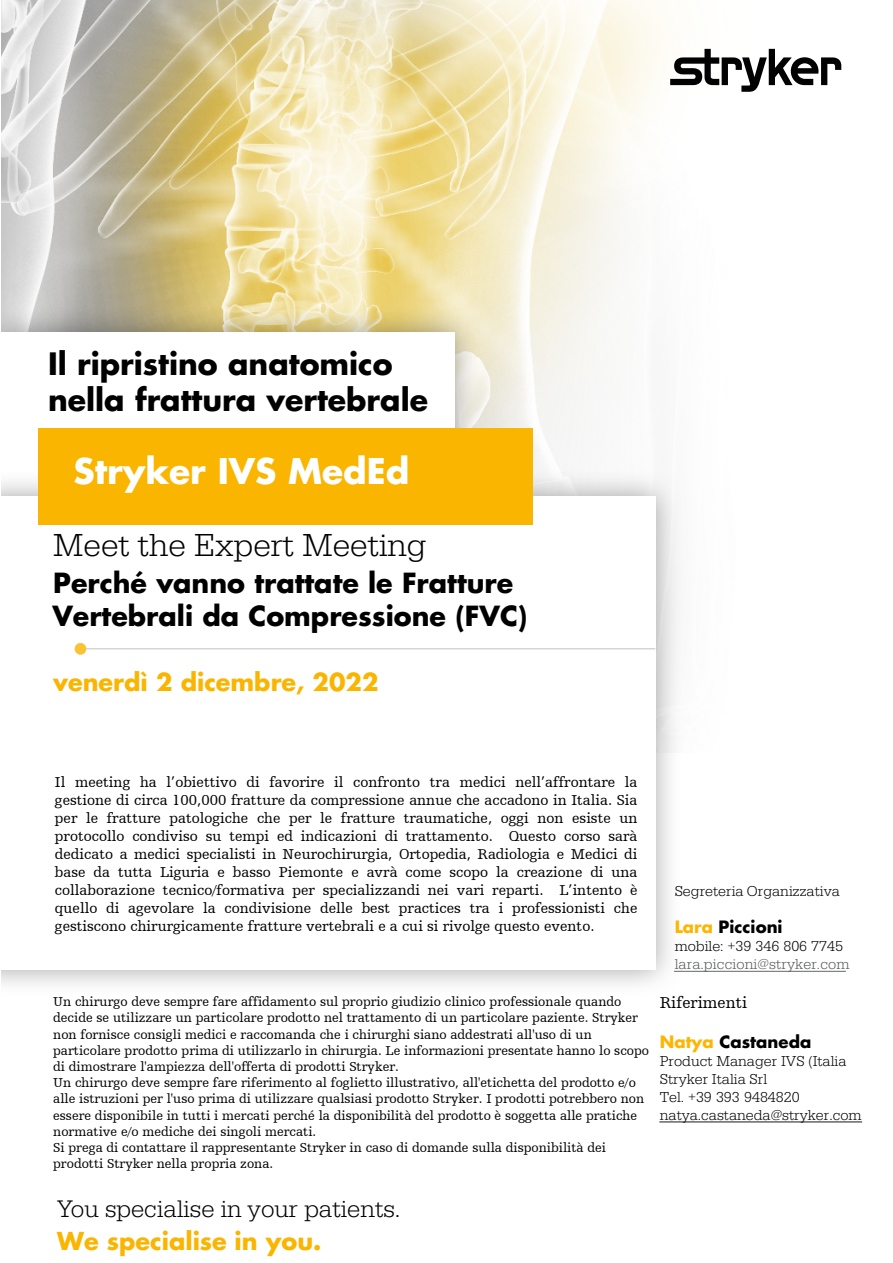
<style>
.page{position:relative;width:893px;height:1263px;background:#fff}
.page>*{position:absolute;margin:0;border:0;box-sizing:border-box;transform-origin:0 0}
.t1{font:700 34.5px "Futura For Stryker";color:#fff}
.t2{font:300 33px "URW Egyptienne TOT";color:#000}
.t3{font:700 30px/36px "Futura For Stryker";color:#000}
.t4{font:700 27px/32.4px "Futura For Stryker";color:#000}
.t5{font:300 24.9px "URW Egyptienne TOT";color:#000}
.t6{font:700 24px "Futura For Stryker";color:#fab500}
.t7{font:700 16.5px "Futura For Stryker";color:#000}
.t8{font:16.5px "Humanist Slabserif 712 BT";color:#000}
.t9{font:15px/18px "Humanist Slabserif 712 BT";color:#000;text-align:justify}
.t10{font:300 15px/18px "URW Egyptienne TOT";color:#000}
.t11{font:15px "Humst Slab 712 BT";color:#000}
.t12{font:300 15px "URW Egyptienne TOT";letter-spacing:.005em;color:#545857}
.t13{font:13.5px/16.2px "Humst Slab 712 BT";color:#000}
.s1{font-family:"Humst Slab 712 BT"}
.s2{font-family:"Humanist Slabserif 712 BT"}
.s3{color:#ffb500}
</style>
<div class="page">
<img style="left:1px;top:0;width:841px;height:470px">
<svg style="left:1px;top:307px;width:480px;height:121px;background:#d0c7a2"></svg>
<div style="left:1px;top:332px;width:454px;height:436px;background:#fff"></div>
<svg style="left:1px;top:470px;width:680px;height:515px;fill:#ececec"></svg>
<div style="left:1px;top:496px;width:654px;height:474px;background:#fff"></div>
<hr style="left:86px;top:648px;width:569px;height:1px;background:#b2b2b2">
<div style="left:75px;top:643px;width:11px;height:12px;background:#fbc333;border-radius:50%"></div>
<svg style="left:670px;top:49px;width:171px;height:43px"></svg>
<div style="left:38px;top:428px;width:494px;height:96px;background:#fab500"></div>
<svg style="left:674px;top:971px;width:172px;height:1px"></svg>
<svg style="left:659px;top:1121px;width:203px;height:1px"></svg>
<h3 class="t3" style="left:48px;top:345px;width:381px">Il ripristino anatomico nella frattura vertebrale</h3>
<h1 class="t1" style="left:74px;top:448px;width:337px">Stryker IVS MedEd</h1>
<h2 class="t2" style="left:53px;top:526px;width:375px">Meet the Expert Meeting</h2>
<h3 class="t4" style="left:52px;top:566px;width:476px">Perché vanno trattate le Fratture<br>Vertebrali da Compressione (FVC)</h3>
<h3 class="t6" style="left:53px;top:666px;width:327px">venerdì 2 dicembre, 2022</h3>
<p class="t9" style="left:55px;top:773px;width:584px">Il meeting ha l’obiettivo di favorire il confronto tra medici nell’affrontare la gestione di circa 100,000 fratture da compressione annue che accadono in Italia. Sia per le fratture patologiche che per le fratture traumatiche, oggi non esiste un protocollo condiviso su tempi ed indicazioni di trattamento. Questo corso <span class="s1">sarà</span></p>
<p class="t11" style="left:55px;top:845px;width:584px">dedicato a medici specialisti <span class="s2">in Neurochirurgia</span>, <span class="s2">Ortopedia</span>, Radiologia e Medici di</p>
<p class="t9" style="left:55px;top:863px;width:584px"><span class="s1">base</span> da tutta Liguria e basso Piemonte e avrà come scopo la creazione di una collaborazione tecnico/formativa per specializzandi ne<span class="s1">i vari</span> repart<span class="s1">i</span>. L’intento è quello di agevolare la condivisione delle best practices tra i professionisti che gestiscono chirurgicamente fratture vertebrali e a cui si rivolge questo evento.</p>
<p class="t13" style="left:53px;top:993px;width:597px">Un chirurgo deve sempre fare affidamento sul proprio giudizio clinico professionale quando decide se utilizzare un particolare prodotto nel trattamento di un particolare paziente. Stryker non fornisce consigli medici e raccomanda che i chirurghi siano addestrati all'uso di un particolare prodotto prima di utilizzarlo in chirurgia. Le informazioni presentate hanno lo scopo di dimostrare l'ampiezza dell'offerta di prodotti Stryker.<br>Un chirurgo deve sempre fare riferimento al foglietto illustrativo, all'etichetta del prodotto e/o alle istruzioni per l'uso prima di utilizzare qualsiasi prodotto Stryker. I prodotti potrebbero non essere disponibile in tutti i mercati perché la disponibilità del prodotto è soggetta alle pratiche normative e/o mediche dei singoli mercati.<br>Si prega di contattare il rappresentante Stryker in caso di domande sulla disponibilità dei prodotti Stryker nella propria zona.</p>
<p class="t10" style="left:675px;top:882px;width:167px">Segreteria Organizzativa</p>
<p class="t7" style="left:675px;top:916px;width:109px"><span class="s3">Lara</span> Piccioni</p>
<p class="t10" style="left:675px;top:937px;width:170px">mobile: +39 346 806 7745</p>
<p class="t12" style="left:675px;top:955px;width:176px">lara.piccioni@stryker.com</p>
<p class="t8" style="left:660px;top:993px;width:89px">Riferimenti</p>
<p class="t7" style="left:660px;top:1031px;width:153px"><span class="s3">Natya</span> Castaneda</p>
<p class="t10" style="left:660px;top:1052px;width:203px">Product Manager IVS (Italia<br>Stryker Italia Srl<br>Tel. +39 393 9484820 natya.castaneda@stryker.com</p>
<h3 class="t5" style="left:57px;top:1195px;width:345px">You specialise in your patients.</h3>
<h3 class="t6" style="left:57px;top:1225px;width:266px">We specialise in you.</h3>
</div>
